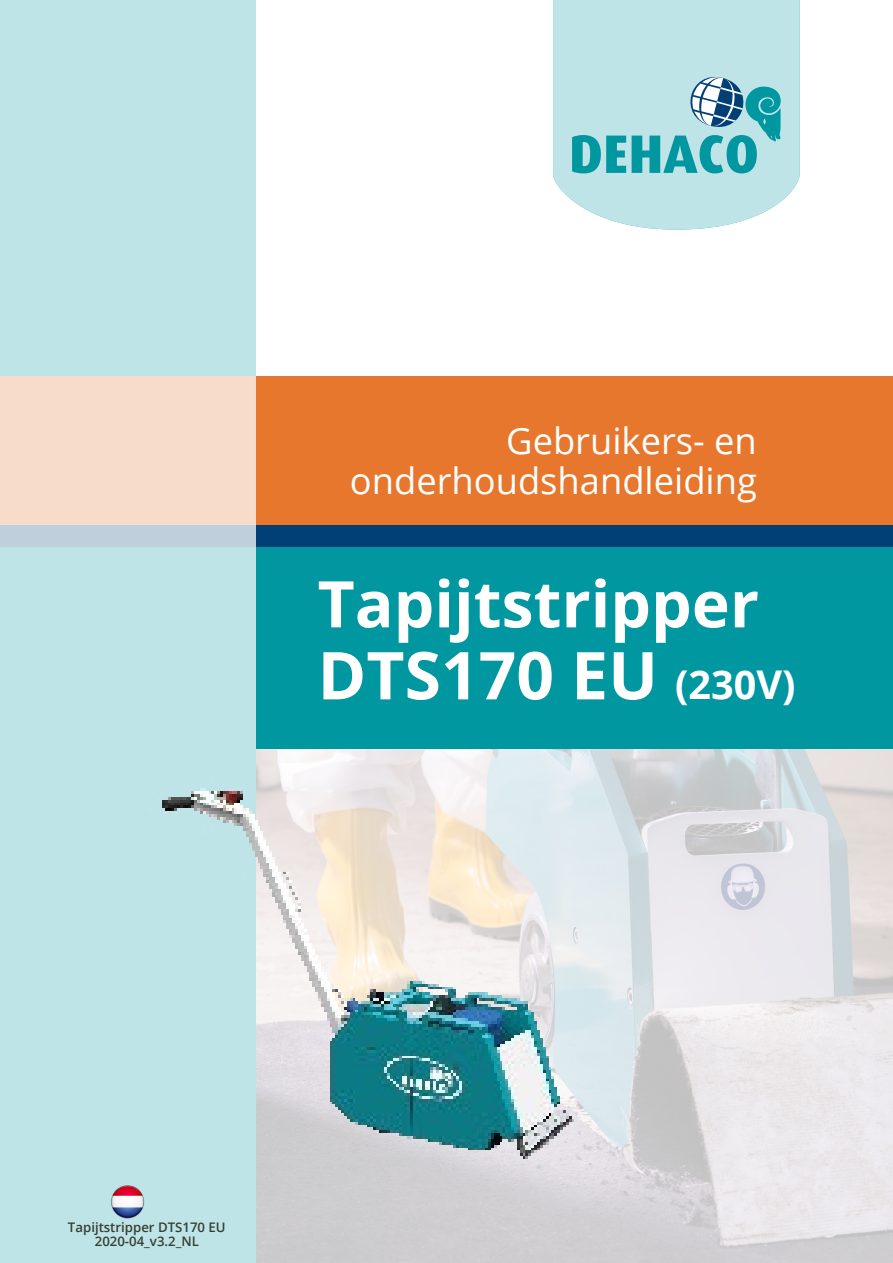
<style>
.page{position:relative;width:893px;height:1263px;background:#fff}
.page>*{position:absolute;margin:0;border:0;box-sizing:border-box;transform-origin:0 0}
.t1{font:700 66px "Open Sans";color:#fff}
.t2{font:700 64.35px "Open Sans";color:#fff}
.t3{font:36.3px/39.6px "Open Sans";color:#fff;text-align:right}
.t4{font:600 13.2px/14.4px "Open Sans";color:#353f34;text-align:center}
.s1{font-size:39.6px}
</style>
<div class="page">
<img style="left:255px;top:749px;width:638px;height:514px">
<svg style="left:553px;top:0;width:247px;height:230px;fill:#bfe4e7"></svg>
<div style="left:0;top:461px;width:893px;height:288px;background:#0097a0"></div>
<div style="left:0;top:376px;width:893px;height:170px;background:#e6772d"></div>
<div style="left:0;top:525px;width:893px;height:21px;background:#004077"></div>
<svg style="left:572px;top:135px;width:54px;height:38px"></svg>
<svg style="left:632px;top:77px;width:149px;height:96px"></svg>
<svg style="left:0;top:0;width:255px;height:1263px;fill:#bfe4e7"></svg>
<img style="left:108px;top:1182px;width:39px;height:38px">
<img style="left:125px;top:768px;width:459px;height:437px">
<h3 class="t3" style="left:350px;top:420px;width:409px">Gebruikers- en onderhoudshandleiding</h3>
<h2 class="t2" style="left:317px;top:558px;width:443px">Tapijtstripper</h2>
<h1 class="t1" style="left:317px;top:629px;width:480px">DTS170 EU <span class="s1">(230V)</span></h1>
<p class="t4" style="left:68px;top:1219px;width:159px">Tapijtstripper DTS170 EU<br>2020-04_v3.2_NL</p>
</div>
